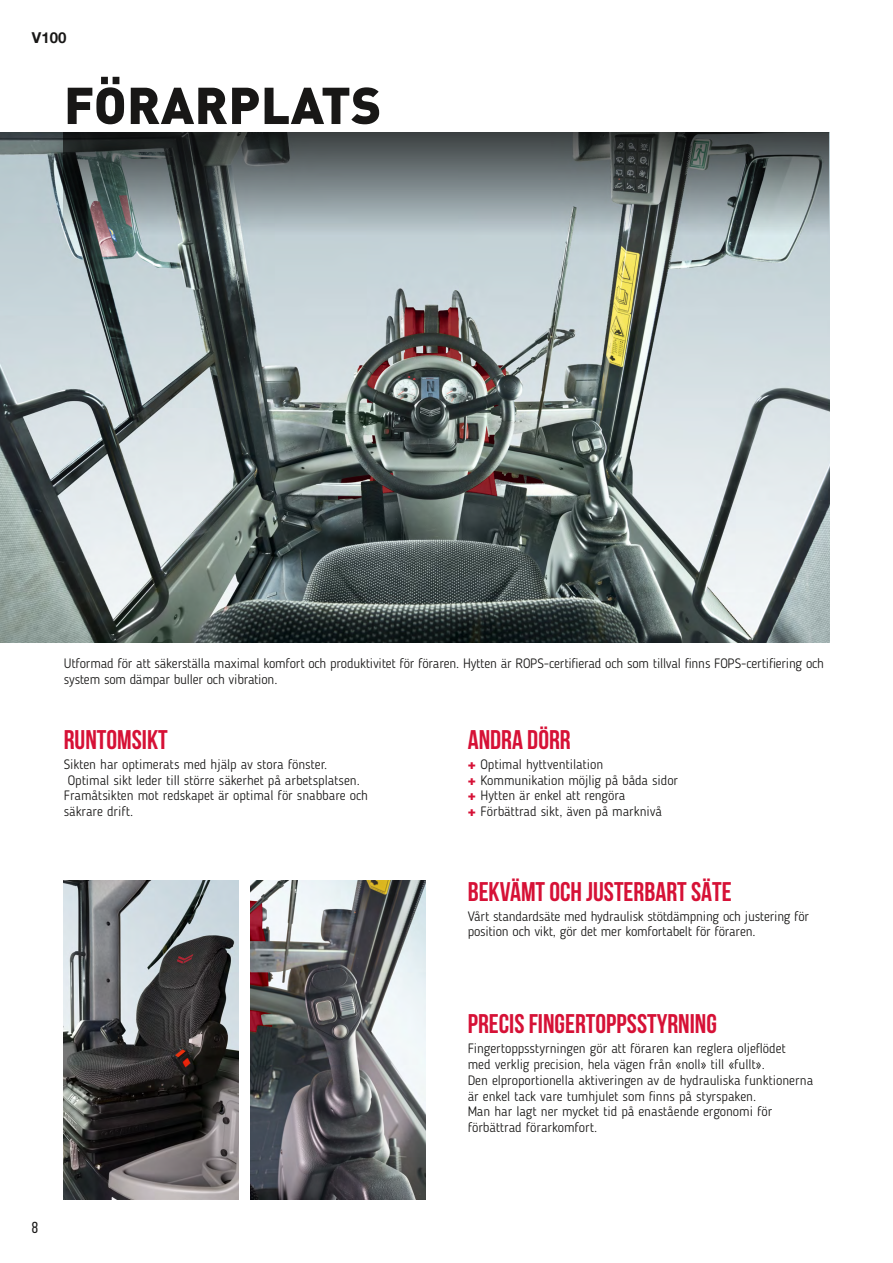
<style>
.page{position:relative;width:893px;height:1263px;background:#fff}
.page>*{position:absolute;margin:0;border:0;box-sizing:border-box;transform-origin:0 0}
.t1{font:900 51px "DINOT";letter-spacing:.01em;color:#181716}
.t2{font:700 27px "Bebas Neue";color:#d61136}
.t3{font:15.9px "Bebas Neue";color:#181716}
.t4{font:700 15px "Helvetica Neue LT Com";color:#181716}
.t5{font:300 13.5px/15.8px "Blogger Sans";letter-spacing:-.005em;color:#181716}
.s1{font-family:"Helvetica Neue LT Com";font-weight:900;color:#d61136}
</style>
<div class="page">
<img style="left:0;top:133px;width:829px;height:510px">
<svg style="left:64px;top:133px;width:765px;height:102px;background:#6a7375"></svg>
<img style="left:64px;top:880px;width:175px;height:319px">
<img style="left:250px;top:880px;width:175px;height:319px">
<p class="t4" style="left:32px;top:28px;width:36px">V100</p>
<h1 class="t1" style="left:64px;top:71px;width:319px">FÖRARPLATS</h1>
<p class="t5" style="left:64px;top:655px;width:762px">Utformad för att säkerställa maximal komfort och produktivitet för föraren. Hytten är ROPS-certifierad och som tillval finns FOPS-certifiering och system som dämpar buller och vibration.</p>
<h2 class="t2" style="left:64px;top:725px;width:106px">RUNTOMSIKT</h2>
<p class="t5" style="left:64px;top:756px;width:265px">Sikten har optimerats med hjälp av stora fönster.</p>
<p class="t5" style="left:68px;top:772px;width:293px">Optimal sikt leder till större säkerhet på arbetsplatsen.</p>
<p class="t5" style="left:64px;top:788px;width:306px">Framåtsikten mot redskapet är optimal för snabbare och</p>
<p class="t5" style="left:64px;top:804px;width:71px">säkrare drift.</p>
<p class="t3" style="left:32px;top:1219px;width:8px">8</p>
<h2 class="t2" style="left:468px;top:725px;width:104px">ANDRA DÖRR</h2>
<p class="t5" style="left:468px;top:756px;width:212px"><span class="s1">+</span> Optimal hyttventilation<br><span class="s1">+</span> Kommunikation möjlig på båda sidor <span class="s1">+</span> Hytten är enkel att rengöra<br><span class="s1">+</span> Förbättrad sikt, även på marknivå</p>
<h2 class="t2" style="left:468px;top:876px;width:265px">BEKVÄMT OCH JUSTERBART SÄTE</h2>
<p class="t5" style="left:468px;top:908px;width:343px">Vårt standardsäte med hydraulisk stötdämpning och justering för position och vikt, gör det mer komfortabelt för föraren.</p>
<h2 class="t2" style="left:468px;top:1009px;width:251px">PRECIS FINGERTOPPSSTYRNING</h2>
<p class="t5" style="left:468px;top:1041px;width:347px">Fingertoppsstyrningen gör att föraren kan reglera oljeflödet<br>med verklig precision, hela vägen från «noll» till «fullt».<br>Den elproportionella aktiveringen av de hydrauliska funktionerna är enkel tack vare tumhjulet som finns på styrspaken.<br>Man har lagt ner mycket tid på enastående ergonomi för förbättrad förarkomfort.</p>
</div>
